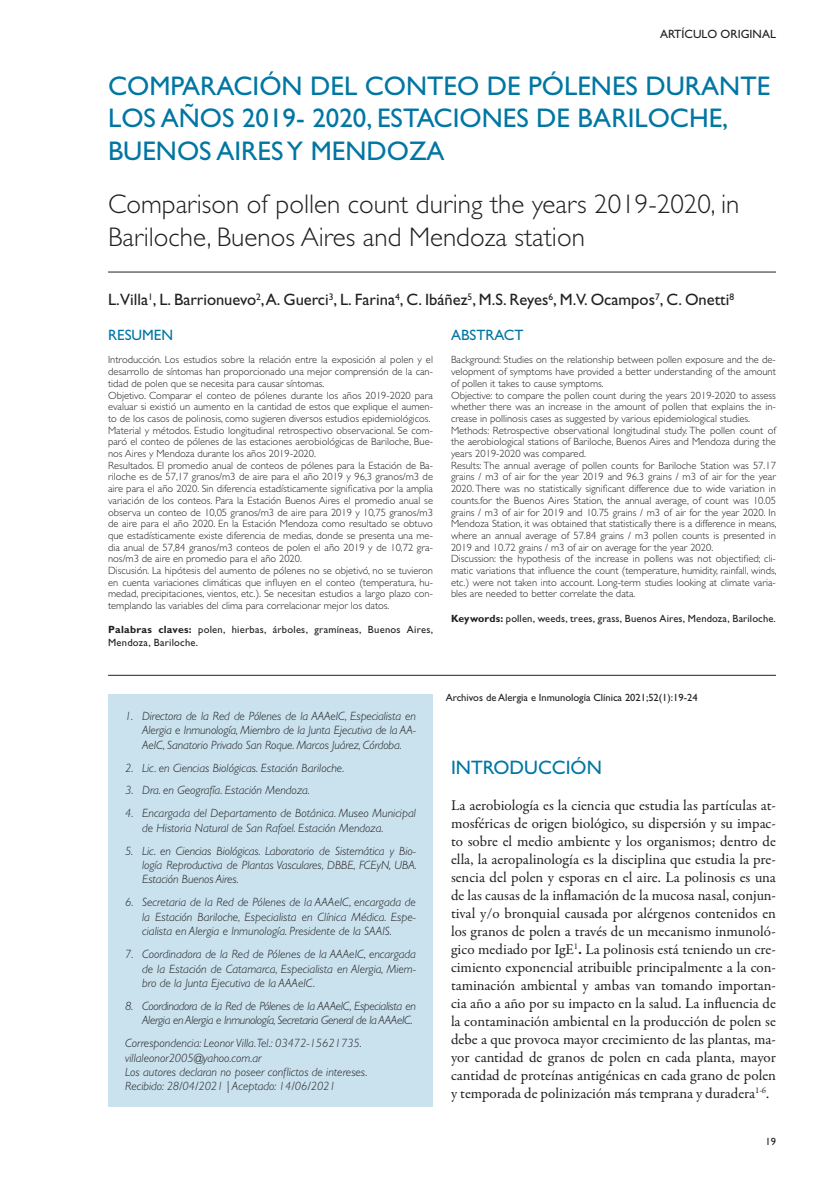
<style>
.page{position:relative;width:830px;height:1191px;background:#fff}
.page>*{position:absolute;margin:0;border:0;box-sizing:border-box;transform-origin:0 0}
.titulo_castellano{font:27px/32.4px "Gill Sans Std";color:#0076a3}
.titulo_ingles{font:300 27px/32.4px "Gill Sans Std";color:#231f20}
.texto{font:19.5px "Gill Sans Std";color:#0076a3}
.autores{font:16.5px "Gill Sans Std";color:#231f20}
.texto-2{font:15px/18px "Garamond Premr Pro";letter-spacing:-.005em;color:#231f20;text-align:justify}
.texto-3{font:15px "Gill Sans Std";color:#0076a3}
.afiliaciones_frances{font:italic 300 12px/14.4px "Gill Sans Std";color:#231f20;text-align:justify}
.afiliaciones{font:italic 300 12px/14.4px "Gill Sans Std";color:#231f20}
.afiliaciones_frances-2{font:italic 300 12px/14.4px "Gill Sans Std";letter-spacing:-.03em;color:#231f20;text-align:right}
.volanta_seccion{font:12px "Gill Sans Std";color:#231f20}
.texto-4{font:300 10.5px/11.7px "Gill Sans Std";color:#231f20;text-align:justify}
.texto-5{font:10.5px/12.6px "Gill Sans Std";letter-spacing:.02em;color:#231f20}
.datos_de_publicacion{font:10.5px "Gill Sans Std";color:#231f20}
.s1{font-weight:700}
</style>
<div class="page">
<hr style="left:108px;top:272px;width:667px;height:1px;background:#231f20">
<hr style="left:108px;top:675px;width:667px;height:1px;background:#231f20">
<div style="left:108px;top:694px;width:325px;height:413px;background:#c9e2ee"></div>
<p class="volanta_seccion" style="left:659px;top:27px;width:117px">ARTÍCULO ORIGINAL</p>
<p class="titulo_castellano" style="left:108px;top:70px;width:663px">COMPARACIÓN DEL CONTEO DE PÓLENES DURANTE<br>LOS AÑOS 2019- 2020, ESTACIONES DE BARILOCHE,<br>BUENOS AIRES Y MENDOZA</p>
<p class="titulo_ingles" style="left:108px;top:188px;width:632px">Comparison of pollen count during the years 2019-2020, in<br>Bariloche, Buenos Aires and Mendoza station</p>
<p class="autores" style="left:108px;top:290px;width:627px">L.Villa<sup>1</sup>, L. Barrionuevo<sup>2</sup>, A. Guerci<sup>3</sup>, L. Farina<sup>4</sup>, C. Ibáñez<sup>5</sup>, M.S. Reyes<sup>6</sup>, M.V. Ocampos<sup>7</sup>, C. Onetti<sup>8</sup></p>
<p class="texto-3" style="left:108px;top:326px;width:66px">RESUMEN</p>
<p class="texto-4" style="left:108px;top:354px;width:326px">Introducción. Los estudios sobre la relación entre la exposición al polen y el desarrollo de síntomas han proporcionado una mejor comprensión de la can&shy;tidad de polen que se necesita para causar síntomas.</p>
<p class="texto-4" style="left:108px;top:389px;width:326px">Objetivo. Comparar el conteo de pólenes durante los años 2019-2020 para evaluar si existió un aumento en la cantidad de estos que explique el aumen&shy;to de los casos de polinosis, como sugieren diversos estudios epidemiológicos.</p>
<p class="texto-4" style="left:108px;top:424px;width:326px">Material y métodos. Estudio longitudinal retrospectivo observacional. Se com&shy;paró el conteo de pólenes de las estaciones aerobiológicas de Bariloche, Bue&shy;nos Aires y Mendoza durante los años 2019-2020.</p>
<p class="texto-4" style="left:108px;top:459px;width:326px">Resultados. El promedio anual de conteos de pólenes para la Estación de Ba&shy;riloche es de 57,17 granos/m3 de aire para el año 2019 y 96,3 granos/m3 de aire para el año 2020. Sin diferencia estadísticamente significativa por la amplia variación de los conteos. Para la Estación Buenos Aires el promedio anual se observa un conteo de 10,05 granos/m3 de aire para 2019 y 10,75 granos/m3 de aire para el año 2020. En la Estación Mendoza como resultado se obtuvo que estadísticamente existe diferencia de medias, donde se presenta una me&shy;dia anual de 57,84 granos/m3 conteos de polen el año 2019 y de 10,72 gra&shy;nos/m3 de aire en promedio para el año 2020.</p>
<p class="texto-4" style="left:108px;top:565px;width:326px">Discusión. La hipótesis del aumento de pólenes no se objetivó, no se tuvieron en cuenta variaciones climáticas que influyen en el conteo (temperatura, hu&shy;medad, precipitaciones, vientos, etc.). Se necesitan estudios a largo plazo con&shy;templando las variables del clima para correlacionar mejor los datos.</p>
<p class="texto-5" style="left:108px;top:623px;width:326px"><span class="s1">Palabras claves:</span> polen, hierbas, árboles, gramíneas, Buenos Aires,<br>Mendoza, Bariloche.</p>
<p class="texto-3" style="left:451px;top:326px;width:74px">ABSTRACT</p>
<p class="texto-4" style="left:451px;top:354px;width:326px">Background: Studies on the relationship between pollen exposure and the de&shy;velopment of symptoms have provided a better understanding of the amount of pollen it takes to cause symptoms.</p>
<p class="texto-4" style="left:451px;top:389px;width:326px">Objective: to compare the pollen count during the years 2019-2020 to assess whether there was an increase in the amount of pollen that explains the in&shy;crease in pollinosis cases as suggested by various epidemiological studies.</p>
<p class="texto-4" style="left:451px;top:424px;width:326px">Methods: Retrospective observational longitudinal study. The pollen count of the aerobiological stations of Bariloche, Buenos Aires and Mendoza during the years 2019-2020 was compared.</p>
<p class="texto-4" style="left:451px;top:459px;width:327px">Results: The annual average of pollen counts for Bariloche Station was 57.17 grains / m3 of air for the year 2019 and 96.3 grains / m3 of air for the year 2020. There was no statistically significant difference due to wide variation in counts.for the Buenos Aires Station, the annual average, of count was 10.05 grains / m3 of air for 2019 and 10.75 grains / m3 of air for the year 2020. In Mendoza Station, it was obtained that statistically there is a difference in means, where an annual average of 57.84 grains / m3 pollen counts is presented in 2019 and 10.72 grains / m3 of air on average for the year 2020.</p>
<p class="texto-4" style="left:451px;top:553px;width:327px">Discussion: the hypothesis of the increase in pollens was not objectified; cli&shy;matic variations that influence the count (temperature, humidity, rainfall, winds, etc.) were not taken into account. Long-term studies looking at climate varia&shy;bles are needed to better correlate the data.</p>
<p class="texto-5" style="left:451px;top:612px;width:326px"><span class="s1">Keywords:</span> pollen, weeds, trees, grass, Buenos Aires, Mendoza, Bariloche.</p>
<p class="afiliaciones_frances" style="left:142px;top:708px;width:275px;text-indent:-17px">1. Directora de la Red de Pólenes de la AAAeIC, Especialista en Alergia e Inmunología, Miembro de la Junta Ejecutiva de la AA-AeIC, Sanatorio Privado San Roque. Marcos Juárez, Córdoba.</p>
<p class="afiliaciones_frances" style="left:125px;top:760px;width:221px">2. Lic. en Ciencias Biológicas. Estación Bariloche.</p>
<p class="afiliaciones_frances" style="left:125px;top:783px;width:186px">3. Dra. en Geografía. Estación Mendoza.</p>
<p class="afiliaciones_frances" style="left:142px;top:806px;width:275px;text-indent:-17px">4. Encargada del Departamento de Botánica. Museo Municipal de Historia Natural de San Rafael. Estación Mendoza.</p>
<p class="afiliaciones_frances" style="left:142px;top:843px;width:276px;text-indent:-17px">5. Lic. en Ciencias Biológicas. Laboratorio de Sistemática y Bio&shy;logía Reproductiva de Plantas Vasculares, DBBE, FCEyN, UBA.<br>Estación Buenos Aires.</p>
<p class="afiliaciones_frances" style="left:142px;top:895px;width:275px;text-indent:-17px">6. Secretaria de la Red de Pólenes de la AAAeIC, encargada de la Estación Bariloche, Especialista en Clínica Médica. Espe&shy;cialista en Alergia e Inmunología. Presidente de la SAAIS.</p>
<p class="afiliaciones_frances" style="left:142px;top:947px;width:275px;text-indent:-17px">7. Coordinadora de la Red de Pólenes de la AAAeIC, encargada de la Estación de Catamarca, Especialista en Alergia, Miem&shy;bro de la Junta Ejecutiva de la AAAeIC.</p>
<p class="afiliaciones_frances-2" style="left:125px;top:998px;width:292px">8. Coordinadora de la Red de Pólenes de la AAAeIC, Especialista en<br>Alergia en Alergia e Inmunología, Secretaria General de la AAAeIC.</p>
<p class="afiliaciones" style="left:125px;top:1036px;width:238px">Correspondencia: Leonor Villa. Tel.: 03472-15621735. villaleonor2005@yahoo.com.ar</p>
<p class="afiliaciones" style="left:125px;top:1065px;width:244px">Los autores declaran no poseer conflictos de intereses.</p>
<p class="afiliaciones" style="left:125px;top:1079px;width:212px">Recibido: 28/04/2021 | Aceptado: 14/06/2021</p>
<p class="datos_de_publicacion" style="left:445px;top:691px;width:253px">Archivos de Alergia e Inmunología Clínica 2021;52(1):19-24</p>
<p class="texto" style="left:451px;top:756px;width:152px">INTRODUCCIÓN</p>
<p class="texto-2" style="left:451px;top:797px;width:326px">La aerobiología es la ciencia que estudia las partículas at&shy;mosféricas de origen biológico, su dispersión y su impac&shy;to sobre el medio ambiente y los organismos; dentro de ella, la aeropalinología es la disciplina que estudia la pre&shy;sencia del polen y esporas en el aire. La polinosis es una de las causas de la inflamación de la mucosa nasal, conjun&shy;tival y/o bronquial causada por alérgenos contenidos en los granos de polen a través de un mecanismo inmunoló&shy;gico mediado por IgE<sup>1</sup><span class="s1">.</span> La polinosis está teniendo un cre&shy;cimiento exponencial atribuible principalmente a la con&shy;taminación ambiental y ambas van tomando importan&shy;cia año a año por su impacto en la salud. La influencia de la contaminación ambiental en la producción de polen se debe a que provoca mayor crecimiento de las plantas, ma&shy;yor cantidad de granos de polen en cada planta, mayor cantidad de proteínas antigénicas en cada grano de polen y temporada de polinización más temprana y duradera<sup>1-6</sup>.</p>
<p class="texto-5" style="left:765px;top:1135px;width:12px">19</p>
</div>
